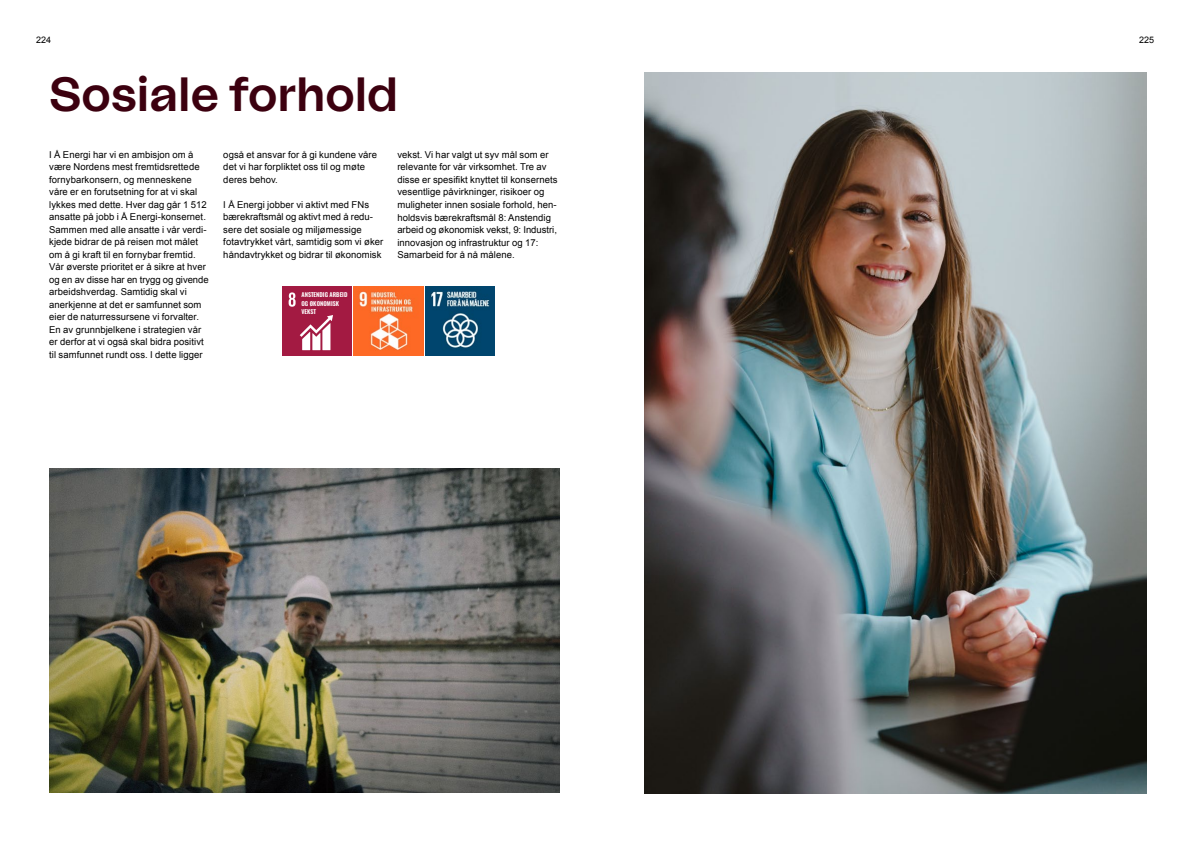
<style>
.page{position:relative;width:1191px;height:842px;background:#fff}
.page>*{position:absolute;margin:0;border:0;box-sizing:border-box;transform-origin:0 0}
.t1{font:500 48px "Energi Grotesk";color:#3c000f}
.t2{font:9.5px/12.5px "Arial";letter-spacing:.005em;color:#000}
.t3{font:9px "Arial";color:#000}
.t4{font:600 6px/8.2px "Oswald";color:#fff}
</style>
<div class="page">
<img style="left:644px;top:72px;width:502px;height:721px">
<img style="left:425px;top:287px;width:70px;height:69px">
<img style="left:354px;top:287px;width:69px;height:69px">
<div style="left:282px;top:287px;width:69px;height:69px;background:#a31a42"></div>
<svg style="left:289px;top:292px;width:6px;height:15px"></svg>
<svg style="left:300px;top:315px;width:33px;height:35px"></svg>
<img style="left:49px;top:468px;width:510px;height:324px">
<p class="t3" style="left:36px;top:33px;width:17px">224</p>
<p class="t3" style="left:1139px;top:33px;width:17px">225</p>
<h1 class="t1" style="left:49px;top:62px;width:351px">Sosiale forhold</h1>
<p class="t2" style="left:49px;top:148px;width:161px">I Å Energi har vi en ambisjon om å være Nordens mest fremtidsrettede fornybarkonsern, og menneskene våre er en forutsetning for at vi skal lykkes med dette. Hver dag går 1 512 ansatte på jobb i Å Energi-konsernet.<br>Sammen med alle ansatte i vår verdi&shy;kjede bidrar de på reisen mot målet om å gi kraft til en fornybar fremtid.<br>Vår øverste prioritet er å sikre at hver og en av disse har en trygg og givende arbeidshverdag. Samtidig skal vi anerkjenne at det er samfunnet som eier de naturressursene vi forvalter.<br>En av grunnbjelkene i strategien vår er derfor at vi også skal bidra positivt til samfunnet rundt oss. I dette ligger</p>
<p class="t2" style="left:223px;top:148px;width:155px">også et ansvar for å gi kundene våre det vi har forpliktet oss til og møte deres behov.</p>
<p class="t2" style="left:397px;top:148px;width:162px">vekst. Vi har valgt ut syv mål som er relevante for vår virksomhet. Tre av disse er spesifikt knyttet til konsernets vesentlige påvirkninger, risikoer og muligheter innen sosiale forhold, hen&shy;holdsvis bærekraftsmål 8: Anstendig arbeid og økonomisk vekst, 9: Industri, innovasjon og infrastruktur og 17:<br>Samarbeid for å nå målene.</p>
<p class="t2" style="left:223px;top:198px;width:161px">I Å Energi jobber vi aktivt med FNs bærekraftsmål og aktivt med å redu&shy;sere det sosiale og miljømessige fotavtrykket vårt, samtidig som vi øker håndavtrykket og bidrar til økonomisk</p>
<p class="t4" style="left:301px;top:291px;width:47px">ANSTENDIG ARBEID<br>OG ØKONOMISK<br>VEKST</p>
</div>
